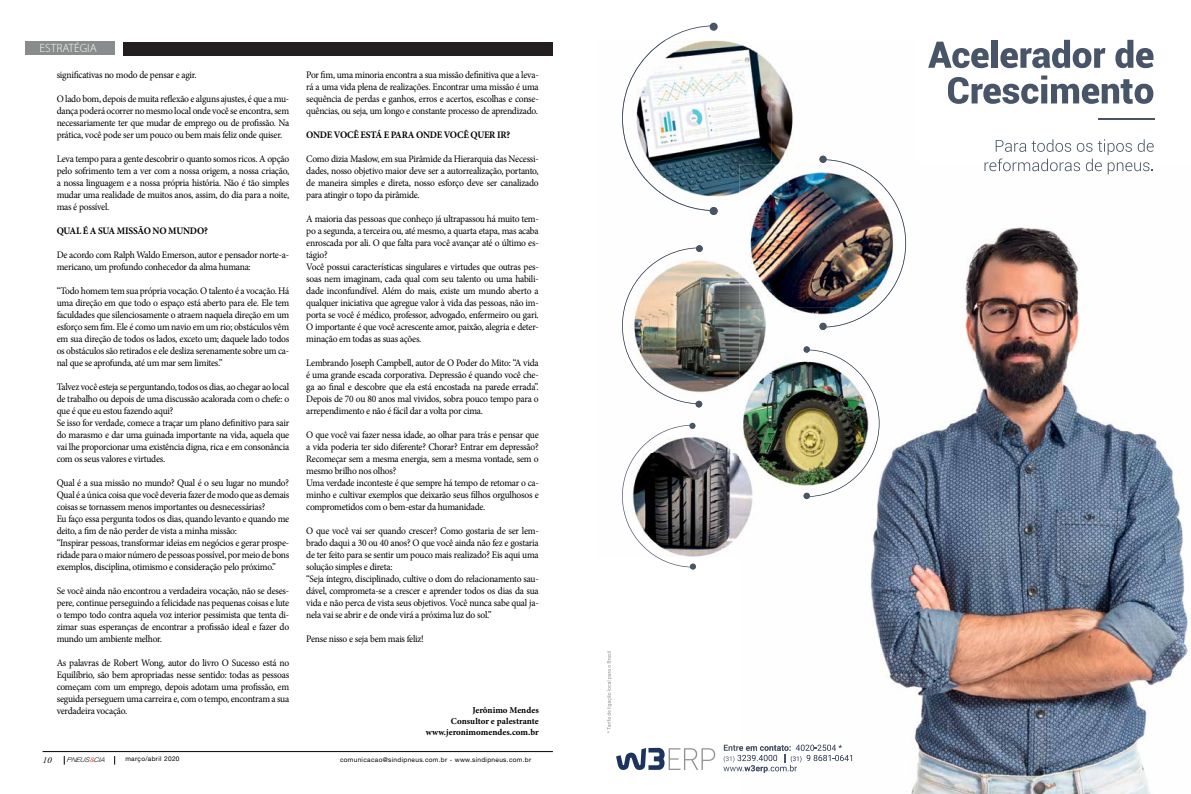
<style>
.page{position:relative;width:1191px;height:794px;background:#fff}
.page>*{position:absolute;margin:0;border:0;box-sizing:border-box;transform-origin:0 0}
.t1{font:300 12px "Myriad Pro";color:#fff}
.t2{font:10px/12px "Minion Pro";letter-spacing:-.025em;color:#000;text-align:justify;scale:.95 1}
.t3{font:700 10px "Minion Pro";letter-spacing:-.025em;color:#000;scale:.95 1}
.t4{font:700 9px/10.8px "Minion Pro";color:#000;text-align:right}
.t5{font:italic 9px "Adobe Garamond Pro";color:#000}
.t6{font:6.5px "Helvetica Neue CE";letter-spacing:.05em;color:#000}
.t7{font:italic 300 6.5px "Helvetica Neue LT Pro";color:#000;scale:1.08 1}
.s1{color:#ed1c2e}
</style>
<div class="page">
<hr style="left:43px;top:751px;width:510px;height:1px;background:#000">
<div style="left:123px;top:43px;width:430px;height:13px;background:#231f20"></div>
<div style="left:25px;top:42px;width:89px;height:13px;background:#898c8d"></div>
<svg style="left:616px;top:748px;width:99px;height:22px"></svg>
<svg style="left:607px;top:651px;width:5px;height:82px"></svg>
<img style="left:915px;top:227px;width:142px;height:219px">
<img style="left:1057px;top:174px;width:133px;height:620px">
<img style="left:880px;top:446px;width:178px;height:282px">
<img style="left:870px;top:557px;width:10px;height:84px">
<img style="left:852px;top:728px;width:206px;height:66px">
<svg style="left:723px;top:744px;width:129px;height:29px"></svg>
<img style="left:717px;top:41px;width:54px;height:137px">
<img style="left:771px;top:63px;width:54px;height:102px">
<img style="left:691px;top:178px;width:48px;height:379px">
<img style="left:739px;top:165px;width:176px;height:392px">
<svg style="left:663px;top:25px;width:54px;height:190px"></svg>
<img style="left:622px;top:41px;width:91px;height:170px">
<svg style="left:819px;top:156px;width:87px;height:174px"></svg>
<img style="left:823px;top:159px;width:83px;height:168px">
<svg style="left:691px;top:245px;width:12px;height:162px"></svg>
<img style="left:622px;top:247px;width:77px;height:157px">
<svg style="left:803px;top:346px;width:76px;height:153px"></svg>
<img style="left:806px;top:349px;width:73px;height:148px">
<svg style="left:622px;top:423px;width:74px;height:146px"></svg>
<svg style="left:928px;top:42px;width:60px;height:26px"></svg>
<div style="left:991px;top:40px;width:6px;height:28px;background:#485467"></div>
<svg style="left:1000px;top:40px;width:105px;height:28px"></svg>
<svg style="left:1115px;top:40px;width:38px;height:28px"></svg>
<svg style="left:948px;top:75px;width:205px;height:29px"></svg>
<svg style="left:984px;top:139px;width:169px;height:35px"></svg>
<hr style="left:1097px;top:118px;width:57px;height:2px;background:#485467">
<p class="t1" style="left:40px;top:41px;width:59px">ESTRATÉGIA</p>
<p class="t2" style="left:57px;top:69px;width:149px">significativas no modo de pensar e agir.</p>
<p class="t2" style="left:57px;top:93px;width:246px">O lado bom, depois de muita reflexão e alguns ajustes, é que a mu&shy;dança poderá ocorrer no mesmo local onde você se encontra, sem necessariamente ter que mudar de emprego ou de profissão. Na prática, você pode ser um pouco ou bem mais feliz onde quiser.</p>
<p class="t2" style="left:57px;top:153px;width:246px">Leva tempo para a gente descobrir o quanto somos ricos. A opção pelo sofrimento tem a ver com a nossa origem, a nossa criação, a nossa linguagem e a nossa própria história. Não é tão simples mudar uma realidade de muitos anos, assim, do dia para a noite, mas é possível.</p>
<p class="t3" style="left:57px;top:224px;width:161px">QUAL É A SUA MISSÃO NO MUNDO?</p>
<p class="t2" style="left:57px;top:249px;width:246px">De acordo com Ralph Waldo Emerson, autor e pensador norte-a&shy;mericano, um profundo conhecedor da alma humana:</p>
<p class="t2" style="left:57px;top:285px;width:246px">“Todo homem tem sua própria vocação. O talento é a vocação. Há uma direção em que todo o espaço está aberto para ele. Ele tem faculdades que silenciosamente o atraem naquela direção em um esforço sem fim. Ele é como um navio em um rio; obstáculos vêm em sua direção de todos os lados, exceto um; daquele lado todos os obstáculos são retirados e ele desliza serenamente sobre um ca&shy;nal que se aprofunda, até um mar sem limites.”</p>
<p class="t2" style="left:57px;top:381px;width:246px;text-align:left">Talvez você esteja se perguntando, todos os dias, ao chegar ao local de trabalho ou depois de uma discussão acalorada com o chefe: o que é que eu estou fazendo aqui?<br>Se isso for verdade, comece a traçar um plano definitivo para sair do marasmo e dar uma guinada importante na vida, aquela que vai lhe proporcionar uma existência digna, rica e em consonância com os seus valores e virtudes.</p>
<p class="t2" style="left:57px;top:477px;width:246px;text-align:left">Qual é a sua missão no mundo? Qual é o seu lugar no mundo?<br>Qual é a única coisa que você deveria fazer de modo que as demais coisas se tornassem menos importantes ou desnecessárias?<br>Eu faço essa pergunta todos os dias, quando levanto e quando me deito, a fim de não perder de vista a minha missão:<br>“Inspirar pessoas, transformar ideias em negócios e gerar prospe&shy;ridade para o maior número de pessoas possível, por meio de bons exemplos, disciplina, otimismo e consideração pelo próximo.”</p>
<p class="t2" style="left:57px;top:585px;width:246px">Se você ainda não encontrou a verdadeira vocação, não se deses&shy;pere, continue perseguindo a felicidade nas pequenas coisas e lute o tempo todo contra aquela voz interior pessimista que tenta di&shy;zimar suas esperanças de encontrar a profissão ideal e fazer do mundo um ambiente melhor.</p>
<p class="t2" style="left:57px;top:657px;width:246px">As palavras de Robert Wong, autor do livro O Sucesso está no Equilíbrio, são bem apropriadas nesse sentido: todas as pessoas começam com um emprego, depois adotam uma profissão, em seguida perseguem uma carreira e, com o tempo, encontram a sua verdadeira vocação.</p>
<p class="t2" style="left:306px;top:69px;width:246px">Por fim, uma minoria encontra a sua missão definitiva que a leva&shy;rá a uma vida plena de realizações. Encontrar uma missão é uma sequência de perdas e ganhos, erros e acertos, escolhas e conse&shy;quências, ou seja, um longo e constante processo de aprendizado.</p>
<p class="t3" style="left:306px;top:128px;width:216px">ONDE VOCÊ ESTÁ E PARA ONDE VOCÊ QUER IR?</p>
<p class="t2" style="left:306px;top:153px;width:246px">Como dizia Maslow, em sua Pirâmide da Hierarquia das Necessi&shy;dades, nosso objetivo maior deve ser a autorrealização, portanto, de maneira simples e direta, nosso esforço deve ser canalizado para atingir o topo da pirâmide.</p>
<p class="t2" style="left:306px;top:213px;width:246px;text-align:left">A maioria das pessoas que conheço já ultrapassou há muito tem&shy;po a segunda, a terceira ou, até mesmo, a quarta etapa, mas acaba enroscada por ali. O que falta para você avançar até o último es&shy;tágio?<br>Você possui características singulares e virtudes que outras pes&shy;soas nem imaginam, cada qual com seu talento ou uma habili&shy;dade inconfundível. Além do mais, existe um mundo aberto a qualquer iniciativa que agregue valor à vida das pessoas, não im&shy;porta se você é médico, professor, advogado, enfermeiro ou gari.<br>O importante é que você acrescente amor, paixão, alegria e deter&shy;minação em todas as suas ações.</p>
<p class="t2" style="left:306px;top:357px;width:246px">Lembrando Joseph Campbell, autor de O Poder do Mito: “A vida é uma grande escada corporativa. Depressão é quando você che&shy;ga ao final e descobre que ela está encostada na parede errada”.<br>Depois de 70 ou 80 anos mal vividos, sobra pouco tempo para o arrependimento e não é fácil dar a volta por cima.</p>
<p class="t2" style="left:306px;top:429px;width:246px;text-align:left">O que você vai fazer nessa idade, ao olhar para trás e pensar que a vida poderia ter sido diferente? Chorar? Entrar em depressão?<br>Recomeçar sem a mesma energia, sem a mesma vontade, sem o mesmo brilho nos olhos?<br>Uma verdade inconteste é que sempre há tempo de retomar o ca&shy;minho e cultivar exemplos que deixarão seus filhos orgulhosos e comprometidos com o bem-estar da humanidade.</p>
<p class="t2" style="left:306px;top:525px;width:246px;text-align:left">O que você vai ser quando crescer? Como gostaria de ser lem&shy;brado daqui a 30 ou 40 anos? O que você ainda não fez e gostaria de ter feito para se sentir um pouco mais realizado? Eis aqui uma solução simples e direta:<br>“Seja íntegro, disciplinado, cultive o dom do relacionamento sau&shy;dável, comprometa-se a crescer e aprender todos os dias da sua vida e não perca de vista seus objetivos. Você nunca sabe qual ja&shy;nela vai se abrir e de onde virá a próxima luz do sol.”</p>
<p class="t2" style="left:306px;top:633px;width:125px">Pense nisso e seja bem mais feliz!</p>
<p class="t4" style="left:426px;top:704px;width:114px">Jerônimo Mendes<br>Consultor e palestrante www.jeronimomendes.com.br</p>
<p class="t5" style="left:43px;top:754px;width:10px">10</p>
<p class="t7" style="left:67px;top:756px;width:37px">PNEUS<span class="s1">&amp;</span>CIA</p>
<p class="t6" style="left:125px;top:755px;width:56px">março/abril 2020</p>
<p class="t6" style="left:340px;top:755px;width:193px">comunicacao@sindipneus.com.br - www.sindipneus.com.br</p>
</div>
